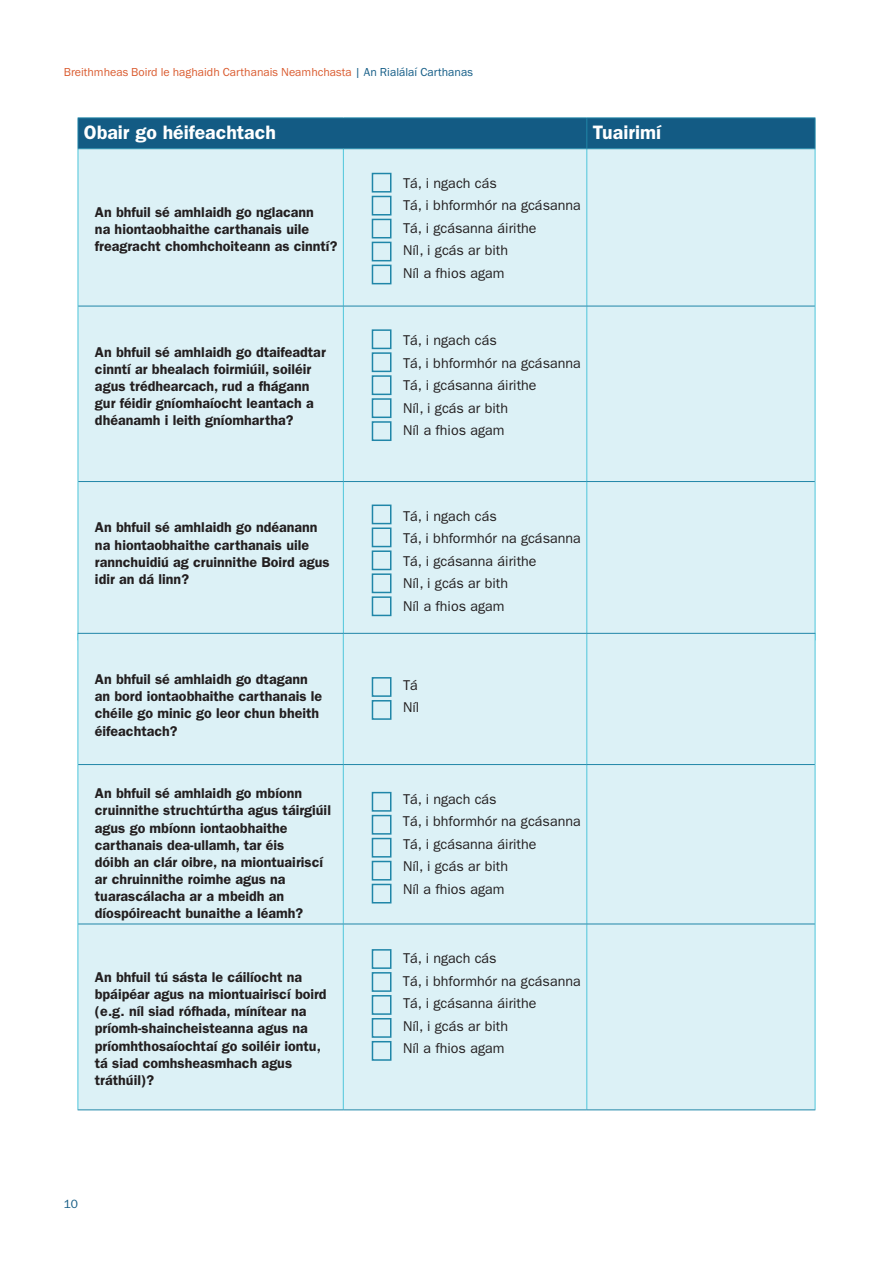
<style>
.page{position:relative;width:893px;height:1263px;background:#fff}
.page>*{position:absolute;margin:0;border:0;box-sizing:border-box;transform-origin:0 0}
.t1{font:600 19.5px "Franklin Gothic";color:#fff}
.t2{font:600 14.25px/17.1px "Franklin Gothic";color:#231f20}
.t3{font:14.25px/22.5px "Franklin Gothic";color:#231f20}
.t4{font:12px "Franklin Gothic URW Boo";color:#da5b2f}
.t5{font:12px "Franklin Gothic";color:#135b84}
.s1{color:#135c86}
</style>
<div class="page">
<div style="left:79px;top:119px;width:736px;height:29px;background:#135b84"></div>
<div style="left:79px;top:149px;width:736px;height:484px;background:#dcf1f6"></div>
<hr style="left:78px;top:149px;width:1px;height:157px;background:#4fc6db">
<hr style="left:343px;top:149px;width:1px;height:157px;background:#4fc6db">
<hr style="left:586px;top:149px;width:1px;height:157px;background:#4fc6db">
<hr style="left:815px;top:149px;width:1px;height:157px;background:#4fc6db">
<hr style="left:78px;top:306px;width:1px;height:175px;background:#4fc6db">
<hr style="left:343px;top:306px;width:1px;height:175px;background:#4fc6db">
<hr style="left:586px;top:306px;width:1px;height:175px;background:#4fc6db">
<hr style="left:815px;top:306px;width:1px;height:175px;background:#4fc6db">
<hr style="left:78px;top:481px;width:1px;height:158px;background:#4fc6db">
<hr style="left:343px;top:482px;width:1px;height:157px;background:#4fc6db">
<hr style="left:586px;top:482px;width:1px;height:157px;background:#4fc6db">
<hr style="left:815px;top:481px;width:1px;height:158px;background:#4fc6db">
<hr style="left:78px;top:118px;width:265px;height:1px;background:#2086a8">
<hr style="left:343px;top:118px;width:244px;height:1px;background:#2086a8">
<hr style="left:587px;top:118px;width:228px;height:1px;background:#2086a8">
<hr style="left:78px;top:118px;width:1px;height:30px;background:#2086a8">
<hr style="left:586px;top:118px;width:1px;height:30px;background:#2086a8">
<hr style="left:815px;top:118px;width:1px;height:30px;background:#2086a8">
<hr style="left:78px;top:148px;width:265px;height:1px;background:#2086a8">
<hr style="left:343px;top:148px;width:244px;height:1px;background:#2086a8">
<hr style="left:587px;top:148px;width:228px;height:1px;background:#2086a8">
<hr style="left:78px;top:306px;width:265px;height:1px;background:#2086a8">
<hr style="left:343px;top:306px;width:244px;height:1px;background:#2086a8">
<hr style="left:587px;top:306px;width:228px;height:1px;background:#2086a8">
<hr style="left:78px;top:481px;width:265px;height:1px;background:#2086a8">
<hr style="left:343px;top:481px;width:244px;height:1px;background:#2086a8">
<hr style="left:587px;top:481px;width:228px;height:1px;background:#2086a8">
<div style="left:372px;top:173px;width:19px;height:20px;border:2px solid #2086a8"></div>
<div style="left:372px;top:329px;width:19px;height:20px;border:2px solid #2086a8"></div>
<div style="left:372px;top:504px;width:19px;height:20px;border:2px solid #2086a8"></div>
<div style="left:372px;top:196px;width:19px;height:19px;border:2px solid #2086a8"></div>
<div style="left:372px;top:352px;width:19px;height:20px;border:2px solid #2086a8"></div>
<div style="left:372px;top:527px;width:19px;height:20px;border:2px solid #2086a8"></div>
<div style="left:372px;top:219px;width:19px;height:19px;border:2px solid #2086a8"></div>
<div style="left:372px;top:375px;width:19px;height:20px;border:2px solid #2086a8"></div>
<div style="left:372px;top:550px;width:19px;height:20px;border:2px solid #2086a8"></div>
<div style="left:372px;top:242px;width:19px;height:19px;border:2px solid #2086a8"></div>
<div style="left:372px;top:398px;width:19px;height:20px;border:2px solid #2086a8"></div>
<div style="left:372px;top:573px;width:19px;height:20px;border:2px solid #2086a8"></div>
<div style="left:372px;top:265px;width:19px;height:19px;border:2px solid #2086a8"></div>
<div style="left:372px;top:421px;width:19px;height:20px;border:2px solid #2086a8"></div>
<div style="left:372px;top:596px;width:19px;height:20px;border:2px solid #2086a8"></div>
<div style="left:79px;top:634px;width:736px;height:475px;background:#dcf1f6"></div>
<hr style="left:78px;top:634px;width:1px;height:130px;background:#4fc6db">
<hr style="left:343px;top:634px;width:1px;height:130px;background:#4fc6db">
<hr style="left:586px;top:634px;width:1px;height:130px;background:#4fc6db">
<hr style="left:815px;top:634px;width:1px;height:130px;background:#4fc6db">
<hr style="left:78px;top:764px;width:1px;height:160px;background:#4fc6db">
<hr style="left:343px;top:765px;width:1px;height:159px;background:#4fc6db">
<hr style="left:586px;top:765px;width:1px;height:159px;background:#4fc6db">
<hr style="left:815px;top:764px;width:1px;height:160px;background:#4fc6db">
<hr style="left:78px;top:924px;width:1px;height:185px;background:#4fc6db">
<hr style="left:343px;top:924px;width:1px;height:185px;background:#4fc6db">
<hr style="left:586px;top:924px;width:1px;height:185px;background:#4fc6db">
<hr style="left:815px;top:924px;width:1px;height:185px;background:#4fc6db">
<hr style="left:78px;top:633px;width:265px;height:1px;background:#2086a8">
<hr style="left:343px;top:633px;width:244px;height:1px;background:#2086a8">
<hr style="left:587px;top:633px;width:228px;height:1px;background:#2086a8">
<hr style="left:78px;top:764px;width:265px;height:1px;background:#2086a8">
<hr style="left:343px;top:764px;width:244px;height:1px;background:#2086a8">
<hr style="left:587px;top:764px;width:228px;height:1px;background:#2086a8">
<hr style="left:78px;top:924px;width:265px;height:1px;background:#2086a8">
<hr style="left:343px;top:924px;width:244px;height:1px;background:#2086a8">
<hr style="left:587px;top:924px;width:228px;height:1px;background:#2086a8">
<hr style="left:78px;top:1109px;width:265px;height:1px;background:#2086a8">
<hr style="left:343px;top:1109px;width:244px;height:1px;background:#2086a8">
<hr style="left:587px;top:1109px;width:228px;height:1px;background:#2086a8">
<div style="left:372px;top:677px;width:19px;height:20px;border:2px solid #2086a8"></div>
<div style="left:372px;top:792px;width:19px;height:20px;border:2px solid #2086a8"></div>
<div style="left:372px;top:949px;width:19px;height:20px;border:2px solid #2086a8"></div>
<div style="left:372px;top:700px;width:19px;height:20px;border:2px solid #2086a8"></div>
<div style="left:372px;top:815px;width:19px;height:20px;border:2px solid #2086a8"></div>
<div style="left:372px;top:972px;width:19px;height:20px;border:2px solid #2086a8"></div>
<div style="left:372px;top:838px;width:19px;height:19px;border:2px solid #2086a8"></div>
<div style="left:372px;top:995px;width:19px;height:20px;border:2px solid #2086a8"></div>
<div style="left:372px;top:861px;width:19px;height:19px;border:2px solid #2086a8"></div>
<div style="left:372px;top:1018px;width:19px;height:20px;border:2px solid #2086a8"></div>
<div style="left:372px;top:884px;width:19px;height:19px;border:2px solid #2086a8"></div>
<div style="left:372px;top:1041px;width:19px;height:20px;border:2px solid #2086a8"></div>
<p class="t4" style="left:64px;top:65px;width:411px">Breithmheas Boird le haghaidh Carthanais Neamhchasta <span class="s1">| An Rialálaí Carthanas</span></p>
<h1 class="t1" style="left:84px;top:120px;width:193px">Obair go héifeachtach</h1>
<h1 class="t1" style="left:593px;top:120px;width:70px">Tuairimí</h1>
<p class="t2" style="left:95px;top:203px;width:244px">An bhfuil sé amhlaidh go nglacann<br>na hiontaobhaithe carthanais uile freagracht chomhchoiteann as cinntí?</p>
<p class="t3" style="left:403px;top:172px;width:179px">Tá, i ngach cás<br>Tá, i bhformhór na gcásanna<br>Tá, i gcásanna áirithe<br>Níl, i gcás ar bith<br>Níl a fhios agam</p>
<p class="t2" style="left:95px;top:343px;width:232px">An bhfuil sé amhlaidh go dtaifeadtar cinntí ar bhealach foirmiúil, soiléir agus trédhearcach, rud a fhágann gur féidir gníomhaíocht leantach a dhéanamh i leith gníomhartha?</p>
<p class="t3" style="left:403px;top:329px;width:179px">Tá, i ngach cás<br>Tá, i bhformhór na gcásanna<br>Tá, i gcásanna áirithe<br>Níl, i gcás ar bith<br>Níl a fhios agam</p>
<p class="t2" style="left:95px;top:519px;width:236px">An bhfuil sé amhlaidh go ndéanann na hiontaobhaithe carthanais uile rannchuidiú ag cruinnithe Boird agus idir an dá linn?</p>
<p class="t3" style="left:403px;top:505px;width:179px">Tá, i ngach cás<br>Tá, i bhformhór na gcásanna<br>Tá, i gcásanna áirithe<br>Níl, i gcás ar bith<br>Níl a fhios agam</p>
<p class="t2" style="left:95px;top:671px;width:229px">An bhfuil sé amhlaidh go dtagann an bord iontaobhaithe carthanais le chéile go minic go leor chun bheith éifeachtach?</p>
<p class="t3" style="left:403px;top:674px;width:18px">Tá<br>Níl</p>
<p class="t2" style="left:95px;top:785px;width:238px">An bhfuil sé amhlaidh go mbíonn cruinnithe struchtúrtha agus táirgiúil agus go mbíonn iontaobhaithe carthanais dea-ullamh, tar éis<br>dóibh an clár oibre, na miontuairiscí ar chruinnithe roimhe agus na tuarascálacha ar a mbeidh an díospóireacht bunaithe a léamh?</p>
<p class="t3" style="left:403px;top:788px;width:179px">Tá, i ngach cás<br>Tá, i bhformhór na gcásanna<br>Tá, i gcásanna áirithe<br>Níl, i gcás ar bith<br>Níl a fhios agam</p>
<p class="t2" style="left:95px;top:969px;width:233px">An bhfuil tú sásta le cáilíocht na bpáipéar agus na miontuairiscí boird (e.g. níl siad rófhada, mínítear na príomh-shaincheisteanna agus na príomhthosaíochtaí go soiléir iontu, tá siad comhsheasmhach agus tráthúil)?</p>
<p class="t5" style="left:64px;top:1197px;width:16px">10</p>
<p class="t3" style="left:403px;top:947px;width:179px">Tá, i ngach cás<br>Tá, i bhformhór na gcásanna<br>Tá, i gcásanna áirithe<br>Níl, i gcás ar bith<br>Níl a fhios agam</p>
</div>
